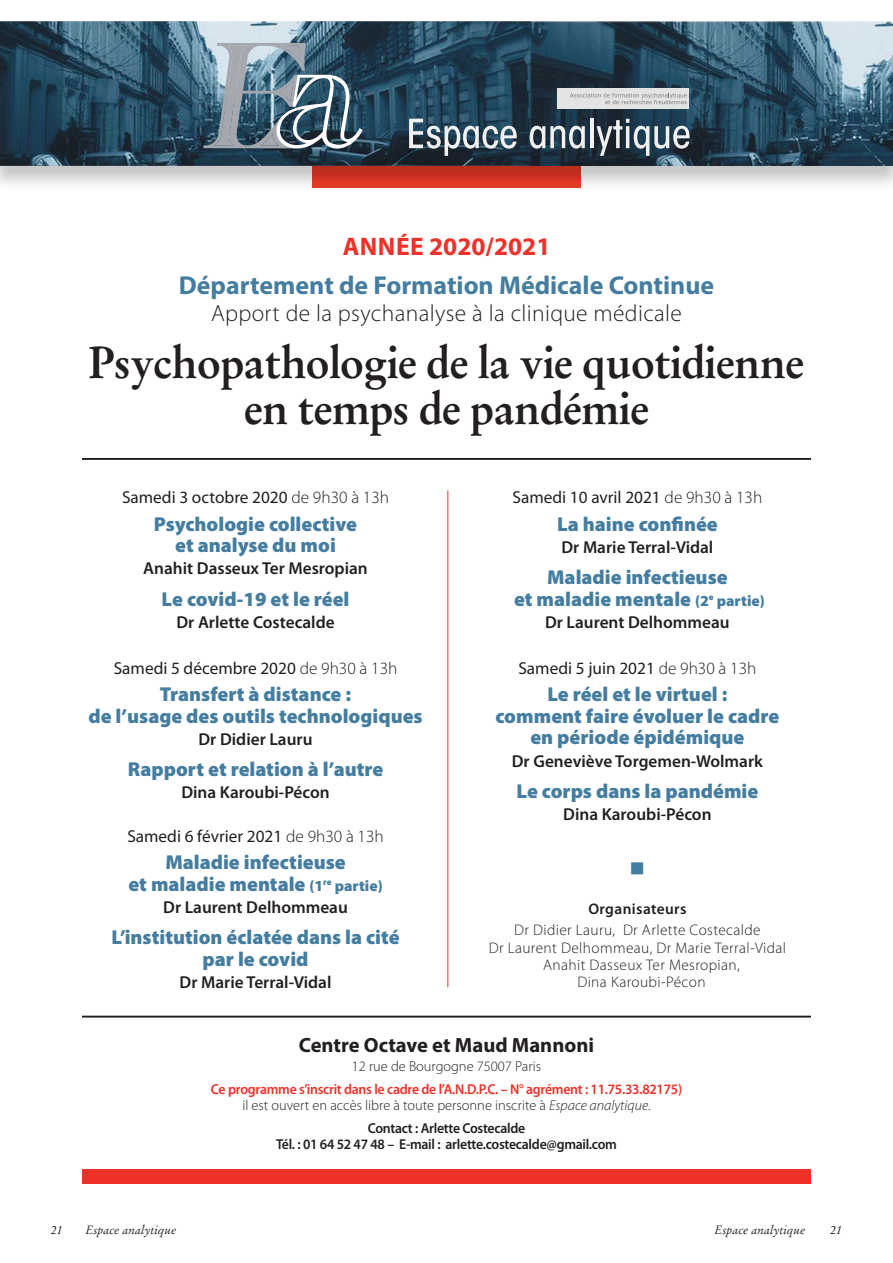
<style>
.page{position:relative;width:893px;height:1263px;background:#fff}
.page>*{position:absolute;margin:0;border:0;box-sizing:border-box;transform-origin:0 0}
.t1{font:700 44.1px/45.9px "Stempel Garamond";letter-spacing:-.02em;color:#231f20;text-align:center}
.t2{font:700 25.95px "Myriad Pro";color:#447d9f}
.t3{font:700 25.5px "Myriad Pro";color:#ee3129}
.t4{font:300 23.55px "Myriad Pro";letter-spacing:.015em;color:#231f20}
.t5{font:700 20.7px "Myriad Pro";color:#231f20}
.t6{font:900 20.1px/21.6px "Myriad Pro";color:#447d9f;text-align:center}
.t7{font:600 17.25px "Myriad Pro";color:#231f20}
.t8{font:17.25px "Myriad Pro";color:#231f20}
.t9{font:300 15.3px/17.2px "Myriad Pro";letter-spacing:.025em;color:#231f20;text-align:center}
.t10{font:600 15.3px "Myriad Pro";letter-spacing:.025em;color:#231f20}
.t11{font:600 14.4px/16.8px "Myriad Pro";letter-spacing:-.02em;color:#ee3129;text-align:center;scale:.96 1}
.t12{font:600 14.4px/16.8px "Myriad Pro";letter-spacing:-.02em;color:#231f20;text-align:center;scale:.96 1}
.t13{font:300 14.4px "Myriad Pro";color:#231f20}
.t14{font:italic 12px "Stempel Garamond";color:#231f20}
.s1{font-weight:300}
.s2{font-size:15.3px}
.s3{font-weight:300;color:#231f20}
.s4{font-weight:300;font-style:italic;color:#231f20}
</style>
<div class="page">
<img style="left:0;top:165px;width:893px;height:23px">
<img style="left:312px;top:165px;width:268px;height:22px">
<img style="left:0;top:22px;width:893px;height:143px">
<div style="left:557px;top:88px;width:132px;height:21px;background:#e3e4e4"></div>
<svg style="left:570px;top:93px;width:117px;height:11px"></svg>
<svg style="left:203px;top:43px;width:160px;height:106px;background:#667f8e"></svg>
<svg style="left:409px;top:119px;width:108px;height:37px"></svg>
<svg style="left:530px;top:126px;width:55px;height:23px"></svg>
<hr style="left:590px;top:119px;width:4px;height:29px;background:#f1f1f2">
<svg style="left:596px;top:119px;width:94px;height:37px"></svg>
<hr style="left:82px;top:458px;width:729px;height:2px;background:#231f20">
<div style="left:82px;top:1169px;width:729px;height:15px;background:#ee3129"></div>
<hr style="left:447px;top:491px;width:1px;height:496px;background:#ee3129">
<hr style="left:82px;top:1016px;width:729px;height:2px;background:#231f20">
<p class="t3" style="left:343px;top:237px;width:209px">ANNÉE 2020/2021</p>
<p class="t2" style="left:179px;top:275px;width:537px">Département de Formation Médicale Continue</p>
<p class="t4" style="left:211px;top:304px;width:472px">Apport de la psychanalyse à la clinique médicale</p>
<h1 class="t1" style="left:88px;top:343px;width:717px">Psychopathologie de la vie quotidienne en temps de pandémie</h1>
<p class="t8" style="left:122px;top:491px;width:269px">Samedi 3 octobre 2020 <span class="s1">de 9h30 à 13h</span></p>
<p class="t6" style="left:154px;top:515px;width:205px">Psychologie collective et analyse du moi</p>
<p class="t7" style="left:143px;top:562px;width:226px">Anahit Dasseux Ter Mesropian</p>
<p class="t6" style="left:162px;top:590px;width:189px">Le covid-19 et le réel</p>
<p class="t7" style="left:176px;top:616px;width:160px">Dr Arlette Costecalde</p>
<p class="t8" style="left:114px;top:662px;width:285px">Samedi 5 décembre 2020 <span class="s1">de 9h30 à 13h</span></p>
<p class="t6" style="left:88px;top:685px;width:336px">Transfert à distance :<br>de l’usage des outils technologiques</p>
<p class="t7" style="left:198px;top:733px;width:116px">Dr Didier Lauru</p>
<p class="t6" style="left:128px;top:760px;width:257px">Rapport et relation à l’autre</p>
<p class="t7" style="left:181px;top:786px;width:150px">Dina Karoubi-Pécon</p>
<p class="t8" style="left:127px;top:830px;width:258px">Samedi 6 février 2021 <span class="s1">de 9h30 à 13h</span></p>
<p class="t6" style="left:128px;top:853px;width:256px">Maladie infectieuse<br>et maladie mentale <span class="s2">(1</span><sup>re</sup> <span class="s2">partie)</span></p>
<p class="t7" style="left:163px;top:901px;width:186px">Dr Laurent Delhommeau</p>
<p class="t6" style="left:111px;top:928px;width:290px">L’institution éclatée dans la cité par le covid</p>
<p class="t7" style="left:180px;top:976px;width:153px">Dr Marie Terral-Vidal</p>
<p class="t8" style="left:512px;top:491px;width:251px">Samedi 10 avril 2021 <span class="s1">de 9h30 à 13h</span></p>
<p class="t6" style="left:557px;top:515px;width:162px">La haine confinée</p>
<p class="t7" style="left:561px;top:541px;width:153px">Dr Marie Terral-Vidal</p>
<p class="t6" style="left:514px;top:568px;width:252px">Maladie infectieuse<br>et maladie mentale <span class="s2">(2</span><sup>e</sup> <span class="s2">partie)</span></p>
<p class="t7" style="left:545px;top:616px;width:186px">Dr Laurent Delhommeau</p>
<p class="t8" style="left:518px;top:662px;width:239px">Samedi 5 juin 2021 <span class="s1">de 9h30 à 13h</span></p>
<p class="t6" style="left:495px;top:685px;width:285px">Le réel et le virtuel :<br>comment faire évoluer le cadre en période épidémique</p>
<p class="t7" style="left:512px;top:754px;width:253px">Dr Geneviève Torgemen-Wolmark</p>
<p class="t6" style="left:516px;top:782px;width:243px">Le corps dans la pandémie</p>
<p class="t7" style="left:563px;top:808px;width:150px">Dina Karoubi-Pécon</p>
<p class="t10" style="left:588px;top:903px;width:100px">Organisateurs</p>
<p class="t9" style="left:489px;top:923px;width:299px">Dr Didier Lauru, Dr Arlette Costecalde<br>Dr Laurent Delhommeau, Dr Marie Terral-Vidal Anahit Dasseux Ter Mesropian,<br>Dina Karoubi-Pécon</p>
<p class="t5" style="left:299px;top:1038px;width:297px">Centre Octave et Maud Mannoni</p>
<p class="t13" style="left:352px;top:1061px;width:191px">12 rue de Bourgogne 75007 Paris</p>
<p class="t11" style="left:211px;top:1082px;width:492px">Ce programme s’inscrit dans le cadre de l’A.N.D.P.C. – N° agrément : 11.75.33.82175) <span class="s3">il est ouvert en accès libre à toute personne inscrite à</span> <span class="s4">Espace analytique</span><span class="s3">.</span></p>
<p class="t12" style="left:276px;top:1121px;width:357px">Contact : Arlette Costecalde<br>Tél. : 01 64 52 47 48 – E-mail : arlette.costecalde@gmail.com</p>
<p class="t14" style="left:51px;top:1225px;width:13px">21</p>
<p class="t14" style="left:85px;top:1225px;width:93px">Espace analytique</p>
<p class="t14" style="left:714px;top:1225px;width:93px">Espace analytique</p>
<p class="t14" style="left:830px;top:1225px;width:13px">21</p>
</div>
